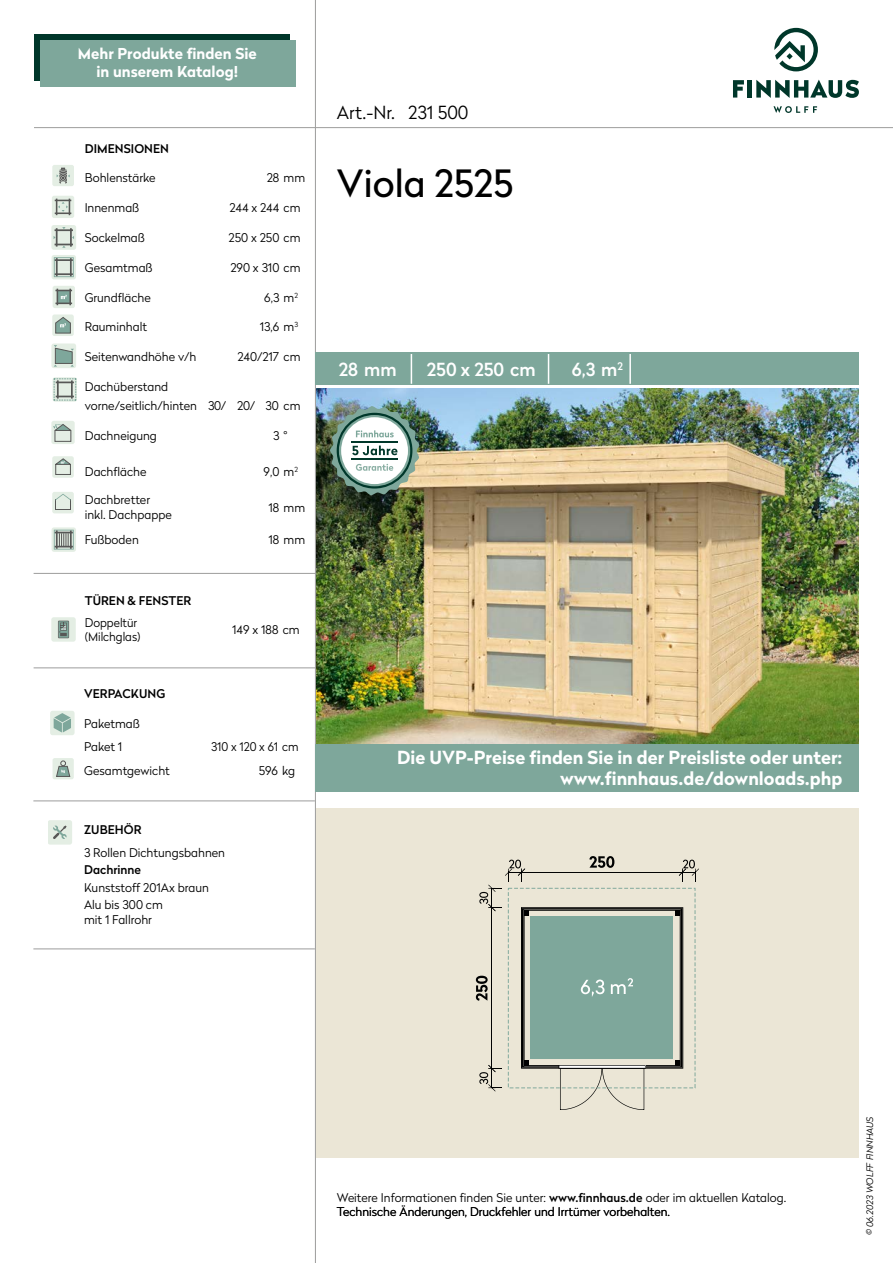
<style>
.page{position:relative;width:893px;height:1263px;background:#fff}
.page>*{position:absolute;margin:0;border:0;box-sizing:border-box;transform-origin:0 0}
.t1{font:37.5px "Radikal";color:#000}
.t2{font:700 18px/21.6px "Radikal";color:#fff;text-align:right}
.t3{font:500 18px "Radikal";color:#fff}
.t4{font:300 18px "Radikal";color:#000}
.t5{font:700 15px/18px "Radikal";color:#fff;text-align:center}
.t6{font:300 12px/14.4px "Radikal";color:#000}
.t7{font:500 12px "Radikal";letter-spacing:.005em;color:#000}
.t8{font:italic 300 9px "Radikal";color:#000}
.s1{font-weight:500}
</style>
<div class="page">
<div style="left:34px;top:34px;width:255px;height:46px;background:#00372a"></div>
<hr style="left:316px;top:127px;width:577px;height:1px;background:#9d9d9c">
<hr style="left:315px;top:0;width:1px;height:1263px;background:#9d9d9c">
<div style="left:40px;top:41px;width:255px;height:46px;background:#7ea79b"></div>
<div style="left:316px;top:808px;width:543px;height:350px;background:#ebe6d6"></div>
<div style="left:315px;top:352px;width:544px;height:32px;background:#7ea79b"></div>
<img style="left:316px;top:388px;width:543px;height:356px">
<div style="left:52px;top:617px;width:24px;height:25px;background:#e4eee4;border-radius:3px"></div>
<svg style="left:58px;top:621px;width:11px;height:17px"></svg>
<div style="left:52px;top:165px;width:22px;height:21px;background:#e4eee4;border-radius:2px"></div>
<svg style="left:57px;top:168px;width:13px;height:15px"></svg>
<div style="left:52px;top:196px;width:22px;height:22px;background:#e4eee4;border-radius:2px"></div>
<svg style="left:55px;top:199px;width:16px;height:16px"></svg>
<div style="left:51px;top:225px;width:25px;height:25px;background:#e4eee4;border-radius:3px"></div>
<svg style="left:54px;top:227px;width:20px;height:21px"></svg>
<div style="left:52px;top:255px;width:24px;height:24px;background:linear-gradient(to right,#d0e0d5,#d8e6db);border-radius:3px"></div>
<svg style="left:54px;top:257px;width:20px;height:20px"></svg>
<div style="left:53px;top:286px;width:22px;height:22px;background:#e4eee4;border-radius:2px"></div>
<svg style="left:55px;top:289px;width:17px;height:16px"></svg>
<div style="left:52px;top:314px;width:22px;height:22px;background:#e4eee4;border-radius:2px"></div>
<svg style="left:55px;top:317px;width:16px;height:17px"></svg>
<div style="left:51px;top:343px;width:25px;height:25px;background:#e4eee4;border-radius:3px"></div>
<svg style="left:54px;top:345px;width:20px;height:22px"></svg>
<svg style="left:53px;top:377px;width:24px;height:24px"></svg>
<svg style="left:54px;top:378px;width:23px;height:23px"></svg>
<div style="left:51px;top:421px;width:24px;height:23px;background:#e4eee4;border-radius:2px"></div>
<svg style="left:53px;top:424px;width:19px;height:18px"></svg>
<div style="left:52px;top:456px;width:22px;height:22px;background:#e4eee4;border-radius:2px"></div>
<svg style="left:55px;top:458px;width:16px;height:17px"></svg>
<div style="left:52px;top:492px;width:22px;height:21px;background:#e4eee4;border-radius:2px"></div>
<svg style="left:55px;top:494px;width:16px;height:16px"></svg>
<svg style="left:52px;top:527px;width:24px;height:25px"></svg>
<svg style="left:54px;top:530px;width:20px;height:20px"></svg>
<div style="left:48px;top:820px;width:24px;height:24px;background:#e4eee4;border-radius:3px"></div>
<svg style="left:53px;top:825px;width:14px;height:14px"></svg>
<div style="left:50px;top:711px;width:25px;height:24px;background:#e4eee4;border-radius:3px"></div>
<svg style="left:54px;top:713px;width:17px;height:19px"></svg>
<div style="left:53px;top:758px;width:21px;height:21px;background:#e4eee4;border-radius:2px"></div>
<svg style="left:56px;top:760px;width:15px;height:17px"></svg>
<hr style="left:411px;top:354px;width:1px;height:30px;background:#fff">
<hr style="left:548px;top:354px;width:1px;height:30px;background:#fff">
<hr style="left:629px;top:354px;width:2px;height:30px;background:#fff">
<hr style="left:34px;top:573px;width:282px;height:1px;background:#9d9d9c">
<hr style="left:34px;top:667px;width:282px;height:1px;background:#9d9d9c">
<hr style="left:33px;top:948px;width:282px;height:1px;background:#9d9d9c">
<hr style="left:34px;top:127px;width:281px;height:1px;background:#9d9d9c">
<hr style="left:33px;top:800px;width:282px;height:1px;background:#9d9d9c">
<svg style="left:476px;top:856px;width:223px;height:254px"></svg>
<img style="left:330px;top:406px;width:89px;height:89px">
<div style="left:316px;top:744px;width:543px;height:48px;background:#7ea79b"></div>
<svg style="left:774px;top:28px;width:44px;height:43px"></svg>
<svg style="left:773px;top:106px;width:44px;height:7px"></svg>
<svg style="left:733px;top:80px;width:11px;height:18px"></svg>
<hr style="left:748px;top:80px;width:4px;height:18px;background:#00372a">
<svg style="left:756px;top:80px;width:103px;height:18px"></svg>
<p class="t5" style="left:78px;top:44px;width:181px">Mehr Produkte finden Sie in unserem Katalog!</p>
<p class="t7" style="left:85px;top:140px;width:86px">DIMENSIONEN</p>
<p class="t6" style="left:85px;top:170px;width:72px">Bohlenstärke</p>
<p class="t6" style="left:267px;top:170px;width:40px">28 mm</p>
<p class="t6" style="left:85px;top:200px;width:56px">Innenmaß</p>
<p class="t6" style="left:229px;top:200px;width:73px">244 x 244 cm</p>
<p class="t6" style="left:85px;top:230px;width:62px">Sockelmaß</p>
<p class="t6" style="left:229px;top:230px;width:73px">250 x 250 cm</p>
<p class="t6" style="left:85px;top:260px;width:69px">Gesamtmaß</p>
<p class="t6" style="left:230px;top:260px;width:72px">290 x 310 cm</p>
<p class="t6" style="left:85px;top:289px;width:68px">Grundfläche</p>
<p class="t6" style="left:264px;top:289px;width:35px">6,3 m<sup>2</sup></p>
<p class="t6" style="left:85px;top:319px;width:64px">Rauminhalt</p>
<p class="t6" style="left:260px;top:319px;width:40px">13,6 m<sup>3</sup></p>
<p class="t6" style="left:85px;top:349px;width:113px">Seitenwandhöhe v/h</p>
<p class="t6" style="left:237px;top:349px;width:65px">240/217 cm</p>
<p class="t6" style="left:85px;top:376px;width:217px;line-height:19.5px">Dachüberstand<br>vorne/seitlich/hinten 30/ 20/ 30 cm</p>
<p class="t6" style="left:85px;top:428px;width:74px">Dachneigung</p>
<p class="t6" style="left:273px;top:428px;width:16px">3 °</p>
<p class="t6" style="left:85px;top:464px;width:63px">Dachfläche</p>
<p class="t6" style="left:264px;top:464px;width:36px">9,0 m<sup>2</sup></p>
<p class="t6" style="left:85px;top:492px;width:89px">Dachbretter inkl. Dachpappe</p>
<p class="t6" style="left:269px;top:499px;width:38px">18 mm</p>
<p class="t6" style="left:85px;top:532px;width:56px">Fußboden</p>
<p class="t6" style="left:269px;top:532px;width:38px">18 mm</p>
<p class="t7" style="left:85px;top:592px;width:108px">TÜREN &amp; FENSTER</p>
<p class="t6" style="left:85px;top:615px;width:57px">Doppeltür (Milchglas)</p>
<p class="t6" style="left:232px;top:622px;width:69px">149 x 188 cm</p>
<p class="t7" style="left:84px;top:685px;width:83px">VERPACKUNG</p>
<p class="t6" style="left:84px;top:711px;width:57px;line-height:23.4px">Paketmaß<br>Paket 1</p>
<p class="t6" style="left:211px;top:739px;width:89px">310 x 120 x 61 cm</p>
<p class="t6" style="left:84px;top:763px;width:87px">Gesamtgewicht</p>
<p class="t6" style="left:259px;top:763px;width:38px">596 kg</p>
<p class="t7" style="left:84px;top:821px;width:59px">ZUBEHÖR</p>
<p class="t6" style="left:84px;top:845px;width:142px">3 Rollen Dichtungsbahnen</p>
<p class="t7" style="left:84px;top:861px;width:59px">Dachrinne</p>
<p class="t6" style="left:84px;top:878px;width:126px;line-height:17.9px">Kunststoff 201Ax braun<br>Alu bis 300 cm</p>
<p class="t6" style="left:84px;top:912px;width:69px">mit 1 Fallrohr</p>
<h2 class="t4" style="left:337px;top:100px;width:133px">Art.-Nr. 231 500</h2>
<h1 class="t1" style="left:337px;top:157px;width:178px">Viola 2525</h1>
<h2 class="t3" style="left:339px;top:356px;width:59px">28 mm</h2>
<h2 class="t3" style="left:427px;top:356px;width:110px">250 x 250 cm</h2>
<h2 class="t3" style="left:572px;top:356px;width:53px">6,3 m<sup>2</sup></h2>
<h2 class="t2" style="left:397px;top:745px;width:447px">Die UVP-Preise finden Sie in der Preisliste oder unter: www.finnhaus.de/downloads.php</h2>
<p class="t6" style="left:337px;top:1190px;width:451px">Weitere Informationen finden Sie unter: <span class="s1">www.finnhaus.de</span> oder im aktuellen Katalog.<br>Technische Änderungen, Druckfehler und Irrtümer vorbehalten.</p>
<p class="t8" style="left:864px;top:1235px;width:120px;rotate:-90deg">© 06.2023 WOLFF FINNHAUS</p>
</div>
